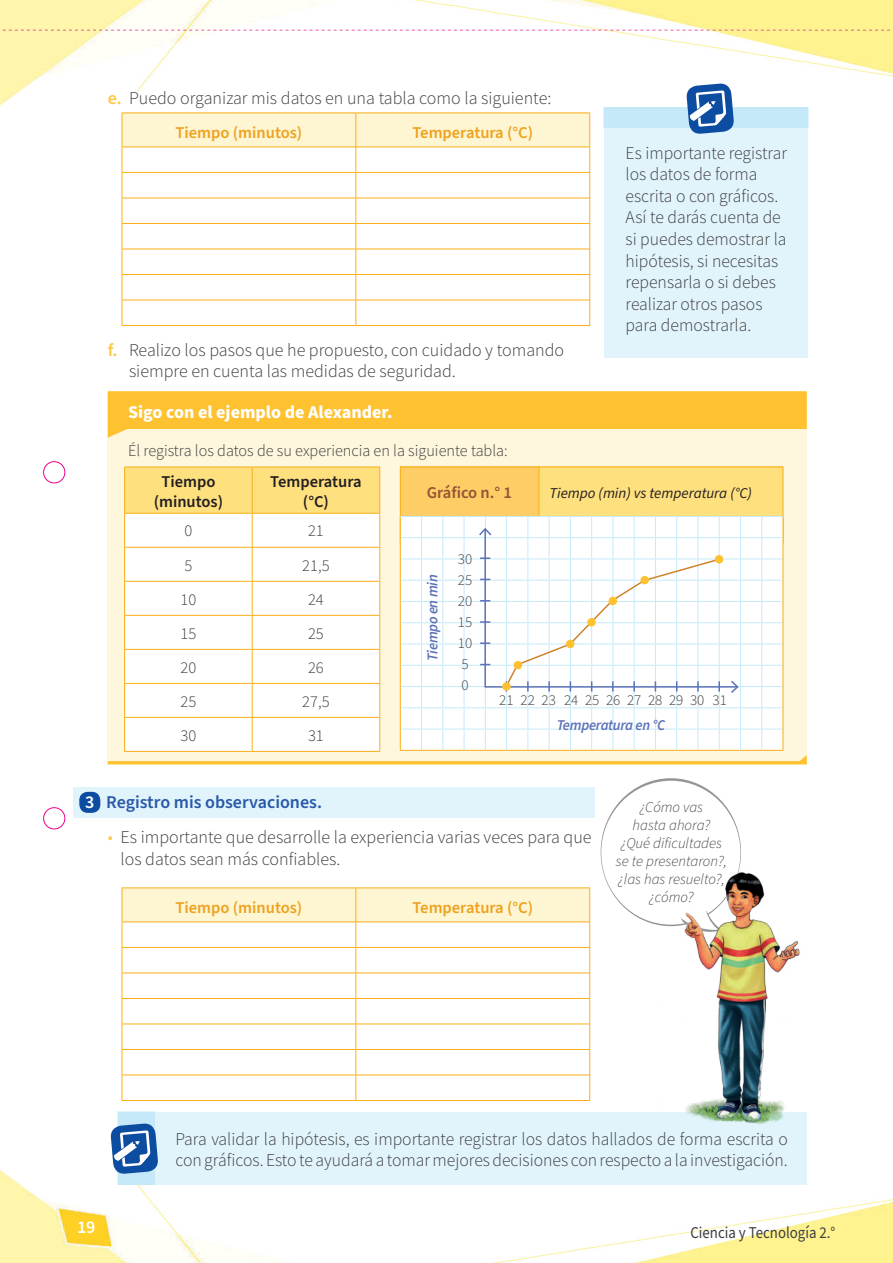
<style>
.page{position:relative;width:893px;height:1263px;background:#fff}
.page>*{position:absolute;margin:0;border:0;box-sizing:border-box;transform-origin:0 0}
.t1{font:300 18px/21.6px "Source Sans Pro";color:#3e3e3f}
.t2{font:700 18px "Source Sans Pro";color:#fff}
.t3{font:600 18px "Source Sans Pro";color:#2959a8}
.t4{font:600 18px "Source Sans Pro";color:#fff}
.t5{font:300 16.5px "Source Sans Pro";color:#3e3e3f}
.t6{font:600 16.5px "Source Sans Pro";color:#eea21f}
.t7{font:600 16.5px/19.8px "Source Sans Pro";color:#231f20;text-align:center}
.t8{font:16.5px "Source Sans Pro";color:#3e3e3f;scale:.9 1}
.t9{font:600 16.5px "Source Sans Pro";letter-spacing:-.01em;color:#955336}
.t10{font:italic 300 15px/18px "Source Sans Pro";color:#3e3e3f;text-align:center}
.t11{font:300 15px/21.1px "Source Sans Pro";color:#3e3e3f}
.t12{font:italic 15px "Source Sans Pro";color:#231f20}
.t13{font:italic 600 15px "Source Sans Pro";letter-spacing:-.02em;color:#5c72b7}
.s1{font-weight:600;color:#fec84a}
.s2{color:#fff}
.s3{color:#fec84a}
</style>
<div class="page">
<img style="left:0;top:0;width:893px;height:1263px">
<div style="left:73px;top:787px;width:522px;height:30px;background:#e1f4fc"></div>
<div style="left:108px;top:391px;width:699px;height:373px;background:#fef6dd"></div>
<svg style="left:108px;top:391px;width:699px;height:47px"></svg>
<div style="left:79px;top:792px;width:21px;height:21px;background:#0d4da1;border-radius:9px"></div>
<div style="left:118px;top:1112px;width:689px;height:72px;background:#e1f4fc"></div>
<div style="left:118px;top:1111px;width:36px;height:74px;background:#c6e9f9"></div>
<svg style="left:110px;top:1123px;width:48px;height:51px;background:#5c88c0"></svg>
<hr style="left:122px;top:325px;width:233px;height:1px;background:#faaf18">
<hr style="left:355px;top:325px;width:235px;height:1px;background:#faaf18">
<svg style="left:122px;top:113px;width:468px;height:212px"></svg>
<hr style="left:122px;top:887px;width:234px;height:1px;background:#faaf18">
<hr style="left:356px;top:887px;width:234px;height:1px;background:#faaf18">
<hr style="left:122px;top:1100px;width:233px;height:1px;background:#faaf18">
<hr style="left:355px;top:1100px;width:235px;height:1px;background:#faaf18">
<svg style="left:122px;top:888px;width:468px;height:212px"></svg>
<div style="left:604px;top:107px;width:204px;height:250px;background:#e1f4fc"></div>
<div style="left:604px;top:107px;width:204px;height:20px;background:#c6e9f9"></div>
<svg style="left:686px;top:83px;width:49px;height:51px"></svg>
<svg style="left:601px;top:778px;width:140px;height:148px"></svg>
<div style="left:601px;top:781px;width:139px;height:144px;background:#fff;border-radius:50%"></div>
<img style="left:660px;top:855px;width:148px;height:277px">
<svg style="left:108px;top:467px;width:699px;height:297px;background:#fcf5e0"></svg>
<div style="left:502px;top:682px;width:9px;height:9px;background:#fec231;border-radius:50%"></div>
<div style="left:514px;top:661px;width:8px;height:8px;background:#fec231;border-radius:50%"></div>
<div style="left:566px;top:640px;width:8px;height:8px;background:#fec231;border-radius:50%"></div>
<div style="left:587px;top:618px;width:9px;height:8px;background:#fec231;border-radius:50%"></div>
<div style="left:608px;top:597px;width:9px;height:8px;background:#fec231;border-radius:50%"></div>
<div style="left:640px;top:576px;width:9px;height:8px;background:#fec231;border-radius:50%"></div>
<div style="left:715px;top:555px;width:8px;height:8px;background:#fec231;border-radius:50%"></div>
<svg style="left:0;top:30px;width:893px;height:1px"></svg>
<svg style="left:43px;top:461px;width:23px;height:369px"></svg>
<p class="t1" style="left:108px;top:87px;width:445px"><span class="s1">e.</span> Puedo organizar mis datos en una tabla como la siguiente:</p>
<p class="t6" style="left:176px;top:125px;width:128px">Tiempo (minutos)</p>
<p class="t6" style="left:412px;top:125px;width:122px">Temperatura (°C)</p>
<p class="t1" style="left:129px;top:339px;width:437px;text-indent:-21px"><span class="s1">f.</span> Realizo los pasos que he propuesto, con cuidado y tomando siempre en cuenta las medidas de seguridad.</p>
<p class="t2" style="left:128px;top:403px;width:266px">Sigo con el ejemplo de Alexander.</p>
<p class="t5" style="left:128px;top:442px;width:381px">Él registra los datos de su experiencia en la siguiente tabla:</p>
<p class="t1" style="left:626px;top:142px;width:163px">Es importante registrar los datos de forma escrita o con gráficos.<br>Así te darás cuenta de si puedes demostrar la hipótesis, si necesitas repensarla o si debes realizar otros pasos para demostrarla.</p>
<p class="t7" style="left:154px;top:472px;width:71px">Tiempo (minutos)</p>
<p class="t7" style="left:270px;top:472px;width:93px">Temperatura (°C)</p>
<p class="t5" style="left:184px;top:522px;width:9px">0</p>
<p class="t5" style="left:308px;top:522px;width:17px">21</p>
<p class="t5" style="left:184px;top:556px;width:9px">5</p>
<p class="t5" style="left:302px;top:556px;width:29px">21,5</p>
<p class="t5" style="left:180px;top:590px;width:17px">10</p>
<p class="t5" style="left:308px;top:590px;width:17px">24</p>
<p class="t5" style="left:180px;top:624px;width:17px">15</p>
<p class="t5" style="left:308px;top:624px;width:17px">25</p>
<p class="t5" style="left:180px;top:658px;width:17px">20</p>
<p class="t5" style="left:308px;top:658px;width:17px">26</p>
<p class="t5" style="left:180px;top:692px;width:17px">25</p>
<p class="t5" style="left:302px;top:692px;width:29px">27,5</p>
<p class="t5" style="left:180px;top:726px;width:17px">30</p>
<p class="t5" style="left:308px;top:726px;width:17px">31</p>
<p class="t9" style="left:427px;top:485px;width:87px">Gráfico n.° 1</p>
<p class="t12" style="left:549px;top:486px;width:205px">Tiempo (min) vs temperatura (°C)</p>
<p class="t13" style="left:425px;top:661px;width:88px;rotate:-90deg">Tiempo en min</p>
<p class="t11" style="left:458px;top:548px;width:16px">30<br>25<br>20<br>15<br>10<br>5<br>0</p>
<p class="t11" style="left:499px;top:690px;width:229px">21 22 23 24 25 26 27 28 29 30 31</p>
<p class="t13" style="left:557px;top:718px;width:110px">Temperatura en °C</p>
<p class="t3" style="left:85px;top:794px;width:238px"><span class="s2">3</span> Registro mis observaciones.</p>
<p class="t1" style="left:121px;top:827px;width:473px;text-indent:-13px"><span class="s3">•</span> Es importante que desarrolle la experiencia varias veces para que los datos sean más confiables.</p>
<p class="t6" style="left:176px;top:900px;width:128px">Tiempo (minutos)</p>
<p class="t6" style="left:412px;top:900px;width:122px">Temperatura (°C)</p>
<p class="t10" style="left:616px;top:799px;width:113px">¿Cómo vas<br>hasta ahora?<br>¿Qué dificultades se te presentaron?, ¿las has resuelto?, ¿cómo?</p>
<p class="t1" style="left:175px;top:1128px;width:614px">Para validar la hipótesis, es importante registrar los datos hallados de forma escrita o con gráficos. Esto te ayudará a tomar mejores decisiones con respecto a la investigación.</p>
<p class="t4" style="left:77px;top:1218px;width:20px">19</p>
<p class="t8" style="left:690px;top:1225px;width:163px">Ciencia y Tecnología 2.°</p>
</div>
